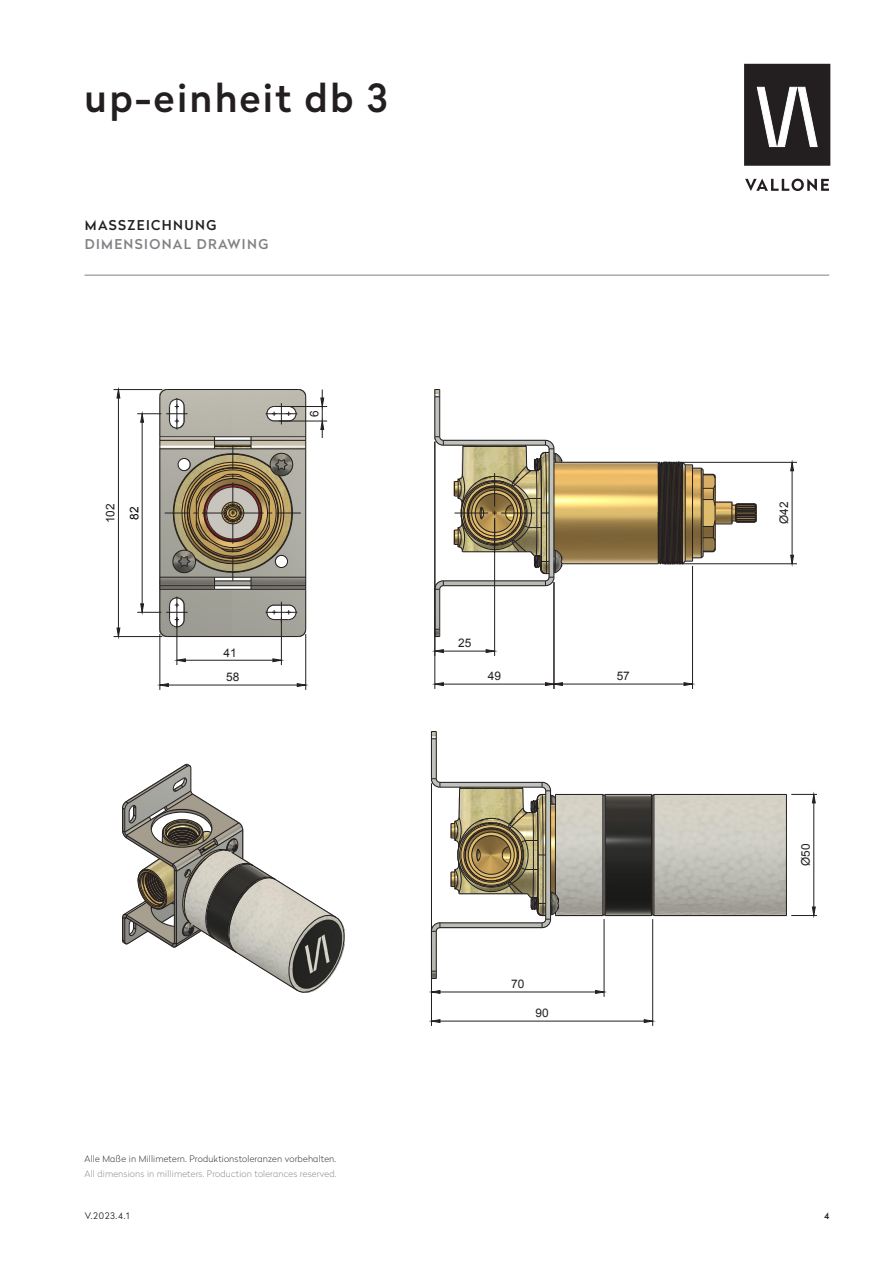
<style>
.page{position:relative;width:893px;height:1263px;background:#fff}
.page>*{position:absolute;margin:0;border:0;box-sizing:border-box;transform-origin:0 0}
.t1{font:500 38.55px "Radikal";letter-spacing:.06em;color:#231f20}
.Überschrift_EN{font:500 13.5px "Radikal";letter-spacing:.1em;color:#808285}
.Überschrift_DE{font:500 13.5px "Radikal";letter-spacing:.1em;color:#231f20}
.t2{font:11.85px/24.6px "Arial";color:#231f20}
.t3{font:11.85px "Arial";color:#000}
.t4{font:100 9px "Radikal";letter-spacing:.02em;color:#808285}
.t5{font:100 9px "Radikal";letter-spacing:.02em;color:#231f20}
.t6{font:300 9px "Radikal";color:#231f20}
.t7{font:500 9px "Radikal";color:#231f20}
</style>
<div class="page">
<svg style="left:745px;top:179px;width:84px;height:12px"></svg>
<div style="left:745px;top:65px;width:84px;height:99px;background:#231f20"></div>
<div style="left:744px;top:64px;width:86px;height:102px;border:3px solid #231f20"></div>
<svg style="left:757px;top:87px;width:61px;height:60px"></svg>
<hr style="left:84px;top:275px;width:745px;height:1px;background:#808285">
<img style="left:436px;top:389px;width:257px;height:247px">
<hr style="left:443px;top:581px;width:102px;height:1px;background:#231f20">
<hr style="left:443px;top:585px;width:102px;height:1px;background:#231f20">
<hr style="left:439px;top:589px;width:1px;height:40px;background:#231f20">
<svg style="left:434px;top:580px;width:10px;height:10px"></svg>
<hr style="left:443px;top:445px;width:102px;height:1px;background:#231f20">
<hr style="left:443px;top:440px;width:102px;height:1px;background:#231f20">
<hr style="left:435px;top:397px;width:1px;height:40px;background:#231f20">
<hr style="left:439px;top:397px;width:1px;height:40px;background:#231f20">
<svg style="left:436px;top:629px;width:4px;height:8px"></svg>
<svg style="left:435px;top:389px;width:5px;height:8px"></svg>
<svg style="left:434px;top:436px;width:10px;height:10px"></svg>
<hr style="left:554px;top:462px;width:104px;height:1px;background:#231f20">
<hr style="left:562px;top:563px;width:96px;height:1px;background:#231f20">
<svg style="left:657px;top:461px;width:100px;height:104px"></svg>
<img style="left:161px;top:390px;width:144px;height:246px">
<hr style="left:251px;top:589px;width:55px;height:1px;background:#231f20">
<hr style="left:160px;top:589px;width:55px;height:1px;background:#231f20">
<hr style="left:160px;top:589px;width:1px;height:40px;background:#231f20">
<hr style="left:167px;top:636px;width:131px;height:1px;background:#231f20">
<hr style="left:305px;top:589px;width:1px;height:40px;background:#231f20">
<hr style="left:215px;top:589px;width:36px;height:1px;background:#231f20">
<hr style="left:160px;top:436px;width:55px;height:1px;background:#231f20">
<hr style="left:251px;top:436px;width:55px;height:1px;background:#231f20">
<hr style="left:305px;top:397px;width:1px;height:40px;background:#231f20">
<svg style="left:298px;top:389px;width:8px;height:8px"></svg>
<hr style="left:167px;top:389px;width:131px;height:1px;background:#231f20">
<hr style="left:160px;top:397px;width:1px;height:40px;background:#231f20">
<hr style="left:215px;top:436px;width:36px;height:1px;background:#231f20">
<img style="left:432px;top:739px;width:354px;height:239px">
<hr style="left:440px;top:922px;width:102px;height:1px;background:#231f20">
<hr style="left:440px;top:927px;width:102px;height:1px;background:#231f20">
<hr style="left:436px;top:931px;width:1px;height:40px;background:#231f20">
<svg style="left:432px;top:922px;width:9px;height:10px"></svg>
<hr style="left:440px;top:787px;width:102px;height:1px;background:#231f20">
<hr style="left:440px;top:782px;width:102px;height:1px;background:#231f20">
<hr style="left:431px;top:739px;width:1px;height:40px;background:#231f20">
<hr style="left:436px;top:739px;width:1px;height:40px;background:#231f20">
<svg style="left:432px;top:971px;width:5px;height:8px"></svg>
<svg style="left:431px;top:731px;width:6px;height:8px"></svg>
<svg style="left:431px;top:778px;width:10px;height:10px"></svg>
<hr style="left:604px;top:796px;width:1px;height:118px;background:#231f20">
<hr style="left:605px;top:794px;width:1px;height:121px;background:#231f20">
<hr style="left:651px;top:794px;width:1px;height:121px;background:#231f20">
<hr style="left:652px;top:796px;width:1px;height:118px;background:#231f20">
<hr style="left:654px;top:794px;width:1px;height:121px;background:#231f20">
<hr style="left:786px;top:794px;width:1px;height:121px;background:#231f20">
<svg style="left:451px;top:781px;width:108px;height:147px"></svg>
<hr style="left:603px;top:794px;width:1px;height:121px;background:#231f20">
<hr style="left:605px;top:794px;width:46px;height:1px;background:#231f20">
<hr style="left:605px;top:915px;width:46px;height:1px;background:#231f20">
<hr style="left:654px;top:794px;width:132px;height:1px;background:#231f20">
<hr style="left:654px;top:915px;width:132px;height:1px;background:#231f20">
<hr style="left:555px;top:794px;width:48px;height:1px;background:#231f20">
<hr style="left:555px;top:915px;width:48px;height:1px;background:#231f20">
<svg style="left:602px;top:913px;width:4px;height:3px"></svg>
<img style="left:157px;top:651px;width:114px;height:39px">
<svg style="left:454px;top:440px;width:109px;height:146px"></svg>
<hr style="left:454px;top:513px;width:34px;height:1px;background:#231f20">
<hr style="left:501px;top:513px;width:34px;height:1px;background:#231f20">
<hr style="left:494px;top:473px;width:1px;height:34px;background:#231f20">
<svg style="left:266px;top:403px;width:31px;height:21px"></svg>
<hr style="left:266px;top:413px;width:31px;height:1px;background:#231f20">
<hr style="left:177px;top:596px;width:1px;height:32px;background:#231f20">
<svg style="left:266px;top:602px;width:40px;height:35px"></svg>
<hr style="left:266px;top:612px;width:31px;height:1px;background:#231f20">
<svg style="left:160px;top:437px;width:146px;height:152px;background:#958b76"></svg>
<hr style="left:142px;top:422px;width:1px;height:182px;background:#231f20">
<svg style="left:137px;top:389px;width:51px;height:40px"></svg>
<svg style="left:137px;top:597px;width:51px;height:40px"></svg>
<hr style="left:114px;top:389px;width:48px;height:1px;background:#231f20">
<hr style="left:114px;top:636px;width:48px;height:1px;background:#231f20">
<hr style="left:118px;top:398px;width:1px;height:230px;background:#231f20">
<svg style="left:116px;top:389px;width:5px;height:10px"></svg>
<svg style="left:116px;top:627px;width:5px;height:9px"></svg>
<hr style="left:177px;top:617px;width:1px;height:48px;background:#231f20">
<hr style="left:281px;top:617px;width:1px;height:48px;background:#231f20">
<hr style="left:185px;top:660px;width:88px;height:1px;background:#231f20">
<svg style="left:176px;top:658px;width:10px;height:4px"></svg>
<svg style="left:272px;top:658px;width:10px;height:4px"></svg>
<hr style="left:160px;top:634px;width:1px;height:56px;background:#231f20">
<hr style="left:305px;top:634px;width:1px;height:56px;background:#231f20">
<hr style="left:168px;top:685px;width:129px;height:1px;background:#231f20">
<svg style="left:159px;top:683px;width:10px;height:4px"></svg>
<svg style="left:296px;top:683px;width:10px;height:4px"></svg>
<hr style="left:279px;top:406px;width:48px;height:1px;background:#231f20">
<hr style="left:279px;top:421px;width:48px;height:1px;background:#231f20">
<svg style="left:320px;top:390px;width:4px;height:48px"></svg>
<hr style="left:494px;top:518px;width:1px;height:138px;background:#231f20">
<hr style="left:443px;top:651px;width:43px;height:1px;background:#231f20">
<svg style="left:434px;top:649px;width:10px;height:4px"></svg>
<svg style="left:485px;top:649px;width:10px;height:4px"></svg>
<hr style="left:435px;top:442px;width:1px;height:247px;background:#231f20">
<hr style="left:443px;top:684px;width:102px;height:1px;background:#231f20">
<svg style="left:434px;top:682px;width:10px;height:4px"></svg>
<hr style="left:554px;top:582px;width:1px;height:107px;background:#231f20">
<hr style="left:692px;top:566px;width:1px;height:123px;background:#231f20">
<hr style="left:562px;top:684px;width:122px;height:1px;background:#231f20">
<svg style="left:545px;top:682px;width:18px;height:4px"></svg>
<svg style="left:683px;top:682px;width:9px;height:4px"></svg>
<hr style="left:663px;top:462px;width:134px;height:1px;background:#231f20">
<hr style="left:663px;top:563px;width:134px;height:1px;background:#231f20">
<hr style="left:792px;top:471px;width:1px;height:84px;background:#231f20">
<svg style="left:790px;top:462px;width:4px;height:9px"></svg>
<svg style="left:790px;top:554px;width:4px;height:10px"></svg>
<hr style="left:604px;top:919px;width:1px;height:78px;background:#231f20">
<hr style="left:440px;top:992px;width:156px;height:1px;background:#231f20">
<svg style="left:432px;top:990px;width:9px;height:4px"></svg>
<svg style="left:595px;top:990px;width:10px;height:4px"></svg>
<hr style="left:431px;top:783px;width:1px;height:243px;background:#231f20">
<hr style="left:652px;top:919px;width:1px;height:107px;background:#231f20">
<hr style="left:440px;top:1021px;width:204px;height:1px;background:#231f20">
<svg style="left:432px;top:1019px;width:9px;height:4px"></svg>
<svg style="left:643px;top:1019px;width:10px;height:4px"></svg>
<hr style="left:813px;top:803px;width:1px;height:104px;background:#231f20">
<svg style="left:791px;top:794px;width:26px;height:10px"></svg>
<svg style="left:791px;top:906px;width:26px;height:10px"></svg>
<svg style="left:122px;top:763px;width:223px;height:230px"></svg>
<div style="left:258px;top:726px;width:120px;height:99px;background:#fff"></div>
<h1 class="t1" style="left:84px;top:70px;width:304px">up-einheit db 3</h1>
<p class="Überschrift_DE" style="left:85px;top:215px;width:133px">MASSZEICHNUNG</p>
<p class="Überschrift_EN" style="left:85px;top:235px;width:185px">DIMENSIONAL DRAWING</p>
<p class="t2" style="left:98px;top:523px;width:21px;rotate:-90deg">102</p>
<p class="t3" style="left:126px;top:519px;width:15px;rotate:-90deg">82</p>
<p class="t2" style="left:302px;top:417px;width:8px;rotate:-90deg">6</p>
<p class="t2" style="left:224px;top:640px;width:17px">41<br>58</p>
<p class="t5" style="left:84px;top:1152px;width:253px">Alle Maße in Millimetern. Produktionstoleranzen vorbehalten.</p>
<p class="t4" style="left:84px;top:1167px;width:253px">All dimensions in millimeters. Production tolerances reserved.</p>
<p class="t2" style="left:458px;top:631px;width:15px">25</p>
<p class="t2" style="left:488px;top:664px;width:15px">49</p>
<p class="t2" style="left:617px;top:664px;width:15px">57</p>
<p class="t2" style="left:511px;top:972px;width:15px">70</p>
<p class="t2" style="left:535px;top:1001px;width:15px">90</p>
<p class="t2" style="left:772px;top:524px;width:24px;rotate:-90deg">Ø42</p>
<p class="t2" style="left:793px;top:866px;width:24px;rotate:-90deg">Ø50</p>
<p class="t6" style="left:85px;top:1209px;width:46px">V.2023.4.1</p>
<p class="t7" style="left:824px;top:1209px;width:7px">4</p>
</div>
